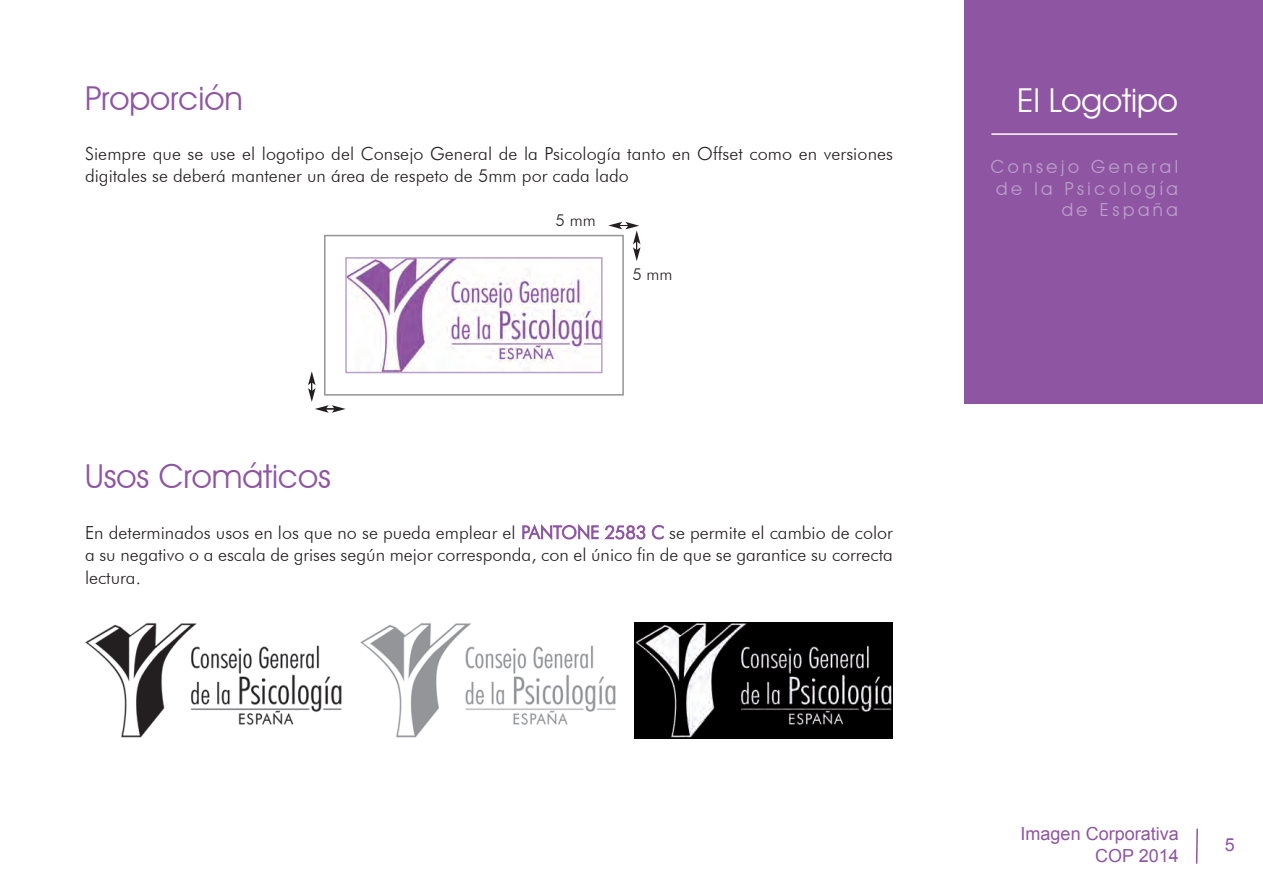
<style>
.page{position:relative;width:1263px;height:893px;background:#fff}
.page>*{position:absolute;margin:0;border:0;box-sizing:border-box;transform-origin:0 0}
.t1{font:33px "Avant Garde IT Cby BT";color:#8e55a3}
.t2{font:33px "Avant Garde IT Cby BT";color:#fff}
.t3{font:300 18px/22.5px "Futura BT";color:#231f20}
.t4{font:18px/21.6px "Avant Garde IT Cby BT";letter-spacing:.2em;color:#bc9fca;text-align:right}
.t5{font:18px/21.6px "Arial";color:#8e55a3;text-align:right}
.t6{font:300 16.5px "Futura BT";color:#231f20}
.s1{color:#8e55a3}
</style>
<div class="page">
<div style="left:965px;top:0;width:298px;height:404px;background:#8e55a3"></div>
<hr style="left:991px;top:133px;width:186px;height:2px;background:#fff">
<div style="left:324px;top:235px;width:300px;height:161px;border:2px solid #939598"></div>
<img style="left:348px;top:260px;width:252px;height:110px">
<div style="left:345px;top:257px;width:258px;height:116px;border:2px solid #bc9fca"></div>
<svg style="left:308px;top:371px;width:38px;height:42px"></svg>
<img style="left:85px;top:622px;width:257px;height:116px">
<img style="left:360px;top:623px;width:256px;height:115px">
<img style="left:635px;top:622px;width:257px;height:116px">
<svg style="left:608px;top:222px;width:32px;height:39px"></svg>
<svg style="left:1195px;top:828px;width:3px;height:36px"></svg>
<h1 class="t1" style="left:85px;top:78px;width:159px">Proporción</h1>
<p class="t3" style="left:85px;top:143px;width:809px;line-height:21.6px">Siempre que se use el logotipo del Consejo General de la Psicología tanto en Offset como en versiones digitales se deberá mantener un área de respeto de 5mm por cada lado</p>
<p class="t6" style="left:556px;top:210px;width:42px">5 mm</p>
<p class="t6" style="left:632px;top:265px;width:42px">5 mm</p>
<h1 class="t1" style="left:85px;top:456px;width:248px">Usos Cromáticos</h1>
<p class="t3" style="left:85px;top:521px;width:809px;text-align:justify">En determinados usos en los que no se pueda emplear el <span class="s1">PANTONE 2583 C</span> se permite el cambio de color a su negativo o a escala de grises según mejor corresponda, con el único fin de que se garantice su correcta lectura.</p>
<h1 class="t2" style="left:1017px;top:81px;width:162px">El Logotipo</h1>
<p class="t4" style="left:991px;top:156px;width:189px">Consejo General de la Psicología de España</p>
<p class="t5" style="left:1021px;top:823px;width:160px">Imagen Corporativa<br>COP 2014</p>
<p class="t5" style="left:1225px;top:834px;width:12px">5</p>
</div>
